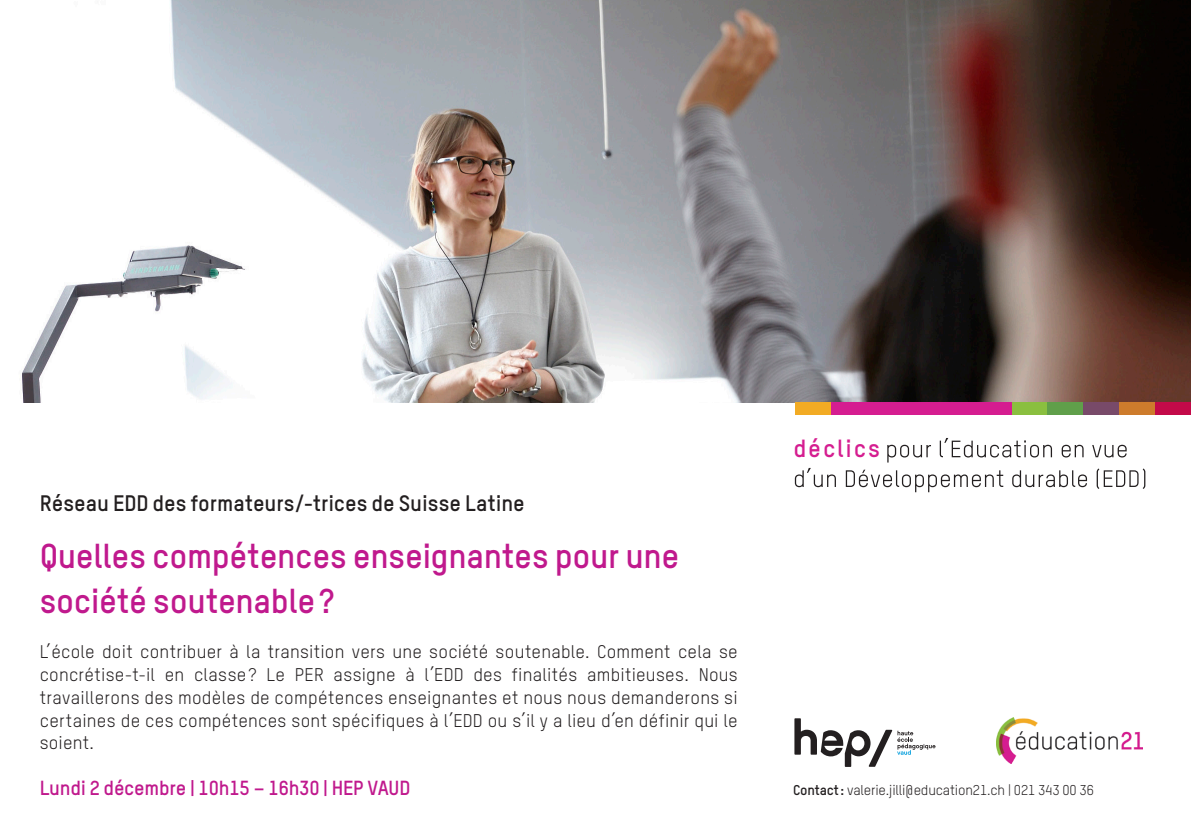
<style>
.page{position:relative;width:1191px;height:840px;background:#fff}
.page>*{position:absolute;margin:0;border:0;box-sizing:border-box;transform-origin:0 0}
._1_Titel_18_pt{font:700 34px "TSTARPRO";letter-spacing:-.01em;color:#c0198d}
.t1{font:700 24.4px "TSTARPRO";letter-spacing:.08em;color:#d51d90}
.t2{font:700 22px "TSTARPRO";color:#231f20}
.t3{font:700 20px "TSTARPRO";letter-spacing:-.01em;color:#c0198d}
.t4{font:18px/22.6px "TSTARPRO";letter-spacing:.01em;color:#231f20;text-align:justify}
.t5{font:14px "TSTARPRO";letter-spacing:-.01em;color:#231f20}
.s1{font-weight:700}
</style>
<div class="page">
<img style="left:22px;top:0;width:1169px;height:403px">
<div style="left:795px;top:403px;width:36px;height:12px;background:#f2ab24"></div>
<div style="left:1011px;top:403px;width:36px;height:12px;background:#8abf3f"></div>
<div style="left:1047px;top:403px;width:36px;height:12px;background:#609f4a"></div>
<div style="left:1083px;top:403px;width:36px;height:12px;background:#784a69"></div>
<div style="left:1119px;top:403px;width:36px;height:12px;background:#cd7b2c"></div>
<div style="left:1155px;top:403px;width:36px;height:12px;background:#c30a49"></div>
<div style="left:831px;top:403px;width:180px;height:12px;background:#d51d90"></div>
<svg style="left:887px;top:444px;width:44px;height:18px"></svg>
<svg style="left:1061px;top:444px;width:22px;height:13px"></svg>
<svg style="left:1092px;top:444px;width:34px;height:13px"></svg>
<svg style="left:795px;top:467px;width:41px;height:20px"></svg>
<svg style="left:845px;top:469px;width:158px;height:23px"></svg>
<svg style="left:1012px;top:470px;width:75px;height:17px"></svg>
<svg style="left:1096px;top:468px;width:49px;height:20px"></svg>
<svg style="left:939px;top:438px;width:113px;height:19px"></svg>
<img style="left:996px;top:717px;width:146px;height:46px">
<svg style="left:794px;top:718px;width:141px;height:48px"></svg>
<p class="t2" style="left:40px;top:489px;width:486px">Réseau EDD des formateurs/-trices de Suisse Latine</p>
<p class="_1_Titel_18_pt" style="left:40px;top:533px;width:641px">Quelles compétences enseignantes pour une</p>
<p class="_1_Titel_18_pt" style="left:40px;top:579px;width:296px">société soutenable?</p>
<p class="t4" style="left:40px;top:640px;width:699px">L’école doit contribuer à la transition vers une société soutenable. Comment cela se concrétise-t-il en classe? Le PER assigne à l’EDD des finalités ambitieuses. Nous travaillerons des modèles de compétences enseignantes et nous nous demanderons si certaines de ces compétences sont spécifiques à l’EDD ou s’il y a lieu d’en définir qui le soient.</p>
<p class="t3" style="left:40px;top:774px;width:372px">Lundi 2 décembre | 10h15 – 16h30 | HEP VAUD</p>
<p class="t1" style="left:793px;top:433px;width:88px">déclics</p>
<p class="t5" style="left:793px;top:780px;width:302px"><span class="s1">Contact:</span> valerie.jilli@education21.ch | 021 343 00 36</p>
</div>
